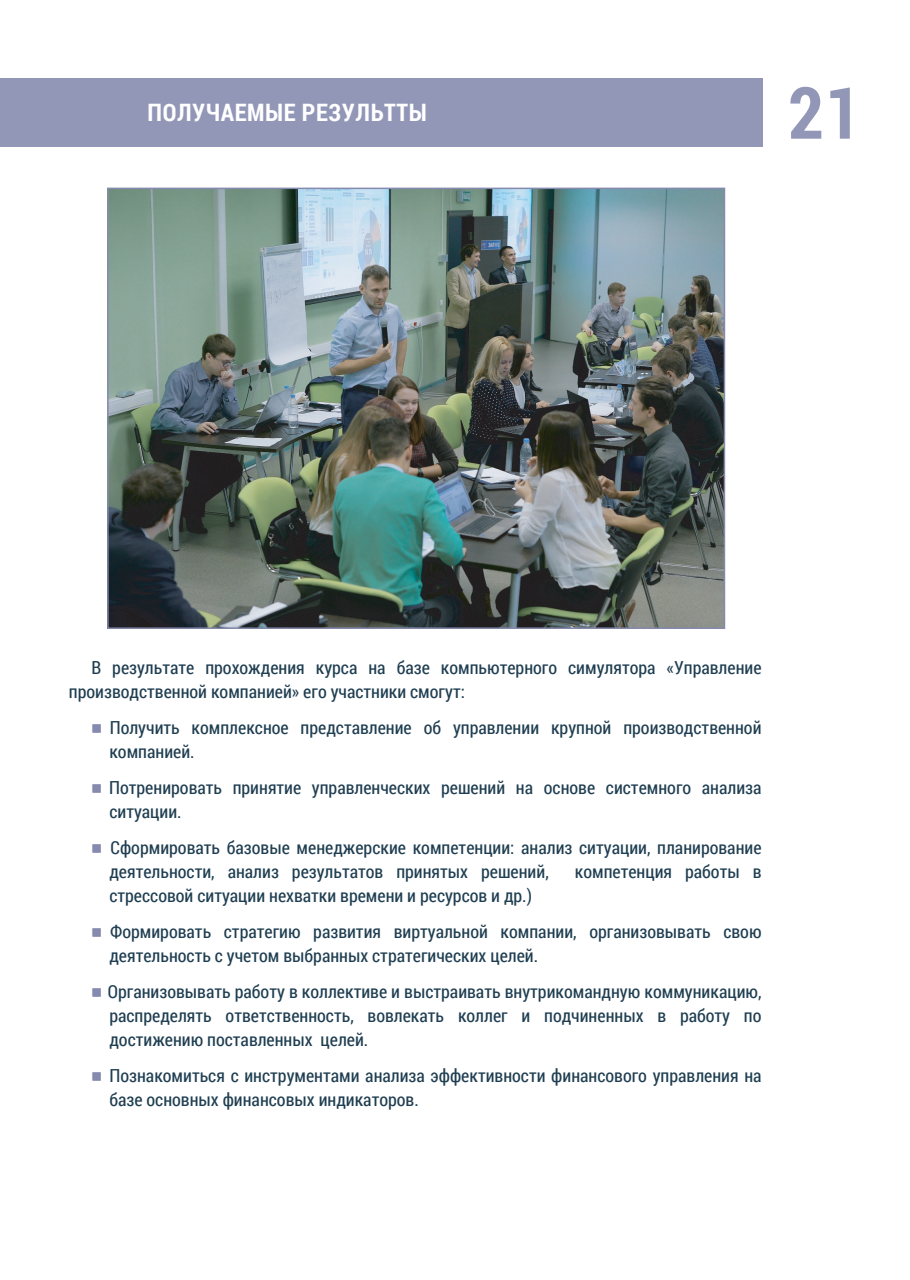
<style>
.page{position:relative;width:910px;height:1280px;background:#fff}
.page>*{position:absolute;margin:0;border:0;box-sizing:border-box;transform-origin:0 0}
.t1{font:700 72px "Roboto Condensed";color:rgb(134 138 174/.89)}
.t2{font:700 24px "Roboto Condensed";letter-spacing:.025em;color:#fff}
.t3{font:18px/24px "Roboto Condensed";color:#1f3e51}
.s1{font-family:"Blackoak Std";font-size:22.5px;color:#868aae}
</style>
<div class="page">
<div style="left:0;top:78px;width:762px;height:69px;background:#9397b7"></div>
<img style="left:110px;top:191px;width:612px;height:435px">
<div style="left:107px;top:188px;width:618px;height:441px;border:2px solid #868aae"></div>
<h2 class="t2" style="left:148px;top:95px;width:281px">ПОЛУЧАЕМЫЕ РЕЗУЛЬТТЫ</h2>
<h1 class="t1" style="left:788px;top:62px;width:75px">21</h1>
<p class="t3" style="left:69px;top:655px;width:694px;text-indent:22px">В результате прохождения курса на базе компьютерного симулятора «Управление производственной компанией» его участники смогут:</p>
<p class="t3" style="left:109px;top:715px;width:654px;text-indent:-19px"><span class="s1">•</span> Получить комплексное представление об управлении крупной производственной компанией.</p>
<p class="t3" style="left:109px;top:775px;width:654px;text-indent:-19px"><span class="s1">•</span> Потренировать принятие управленческих решений на основе системного анализа ситуации.</p>
<p class="t3" style="left:109px;top:835px;width:654px;text-indent:-19px"><span class="s1">•</span> Сформировать базовые менеджерские компетенции: анализ ситуации, планирование деятельности, анализ результатов принятых решений,</p>
<p class="t3" style="left:575px;top:859px;width:188px">компетенция работы в</p>
<p class="t3" style="left:109px;top:883px;width:424px">стрессовой ситуации нехватки времени и ресурсов и др.)</p>
<p class="t3" style="left:109px;top:919px;width:654px;text-indent:-19px"><span class="s1">•</span> Формировать стратегию развития виртуальной компании, организовывать свою деятельность с учетом выбранных стратегических целей.</p>
<p class="t3" style="left:109px;top:979px;width:654px;text-align:justify;text-indent:-19px"><span class="s1">•</span> Организовывать работу в коллективе и выстраивать внутрикомандную коммуникацию, распределять ответственность, вовлекать коллег и подчиненных в работу по достижению поставленных целей.</p>
<p class="t3" style="left:109px;top:1063px;width:654px;text-indent:-19px"><span class="s1">•</span> Познакомиться с инструментами анализа эффективности финансового управления на базе основных финансовых индикаторов.</p>
</div>
